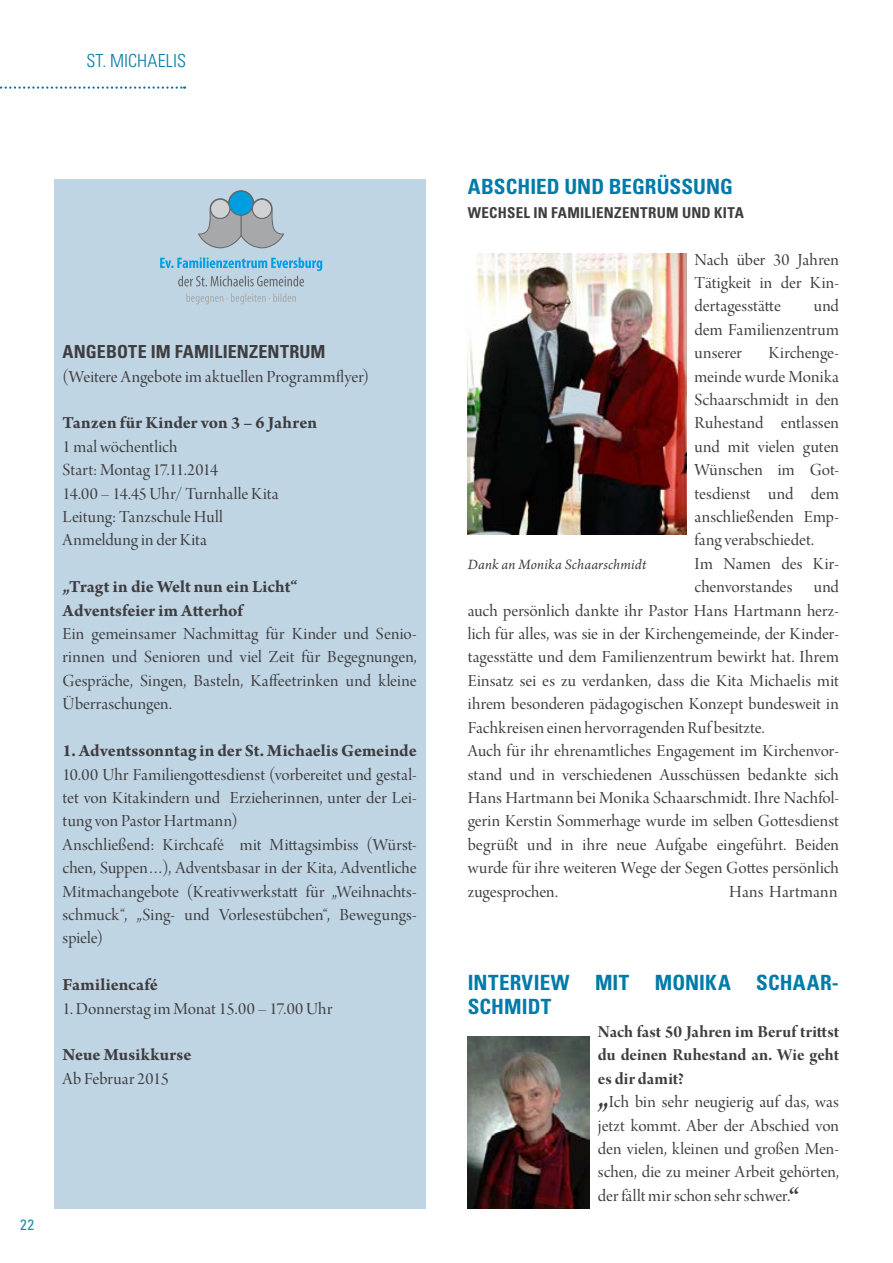
<style>
.page{position:relative;width:893px;height:1263px;background:#fff}
.page>*{position:absolute;margin:0;border:0;box-sizing:border-box;transform-origin:0 0}
.t1{font:700 condensed 21px/23.4px "Univers LT Std";letter-spacing:.005em;color:#007ba9}
.t2{font:18px/23.4px "Arno Pro Display";color:#3e3d40;text-align:justify}
.t3{font:700 18px/23.4px "Arno Pro";color:#3e3d40}
.t4{font:18px/23.4px "Arno Pro Bold Display";letter-spacing:.005em;color:#3e3d40;text-align:justify}
.t5{font:700 condensed 18px "Univers LT Std";letter-spacing:.005em;color:#3e3d40}
.t6{font:18px "Arno Pro Display";letter-spacing:.02em;color:#3e3d40}
.t7{font:300 condensed 18px "Univers LT Std";letter-spacing:.01em;color:#007ba9}
.t8{font:700 condensed 15px "Univers LT Std";letter-spacing:.015em;color:#3e3d40}
.t9{font:italic 15px "Arno Pro";letter-spacing:.01em;color:#3e3d40}
.t10{font:condensed 15px "Univers LT Std";color:#1c8db6}
.s1{font-family:"Arno Pro Bold Display";font-size:30px}
</style>
<div class="page">
<svg style="left:0;top:86px;width:185px;height:3px"></svg>
<div style="left:54px;top:179px;width:371px;height:1030px;background:#c0d5e4"></div>
<svg style="left:160px;top:257px;width:162px;height:29px"></svg>
<svg style="left:198px;top:190px;width:86px;height:58px"></svg>
<div style="left:211px;top:200px;width:18px;height:18px;background:#d0d1d2;border-radius:50%"></div>
<div style="left:253px;top:200px;width:18px;height:18px;background:#d0d1d2;border-radius:50%"></div>
<div style="left:230px;top:192px;width:23px;height:23px;background:#009ee0;border-radius:50%"></div>
<svg style="left:186px;top:293px;width:110px;height:11px"></svg>
<img style="left:468px;top:1036px;width:121px;height:172px">
<img style="left:468px;top:254px;width:218px;height:281px">
<p class="t7" style="left:86px;top:50px;width:101px">ST. MICHAELIS</p>
<p class="t5" style="left:63px;top:341px;width:265px">ANGEBOTE IM FAMILIENZENTRUM</p>
<p class="t2" style="left:63px;top:366px;width:308px">(Weitere Angebote im aktuellen Programmflyer)</p>
<p class="t3" style="left:63px;top:412px;width:256px">Tanzen für Kinder von 3 – 6 Jahren</p>
<p class="t2" style="left:63px;top:436px;width:217px;text-align:left">1 mal wöchentlich<br>Start: Montag 17.11.2014<br>14.00 – 14.45 Uhr/ Turnhalle Kita<br>Leitung: Tanzschule Hull<br>Anmeldung in der Kita</p>
<p class="t3" style="left:63px;top:576px;width:237px">„Tragt in die Welt nun ein Licht“<br>Adventsfeier im Atterhof</p>
<p class="t2" style="left:63px;top:623px;width:356px">Ein gemeinsamer Nachmittag für Kinder und Senio&shy;rinnen und Senioren und viel Zeit für Begegnungen, Gespräche, Singen, Basteln, Kaffeetrinken und kleine Überraschungen.</p>
<p class="t3" style="left:63px;top:740px;width:356px">1. Adventssonntag in der St. Michaelis Gemeinde</p>
<p class="t2" style="left:63px;top:764px;width:356px;text-align:left">10.00 Uhr Familiengottesdienst (vorbereitet und gestal&shy;tet von Kitakindern und Erzieherinnen, unter der Lei&shy;tung von Pastor Hartmann)<br>Anschließend: Kirchcafé mit Mittagsimbiss (Würst&shy;chen, Suppen…), Adventsbasar in der Kita, Adventliche Mitmachangebote (Kreativwerkstatt für „Weihnachts&shy;schmuck“, „Sing- und Vorlesestübchen“, Bewegungs&shy;spiele)</p>
<p class="t3" style="left:63px;top:974px;width:97px">Familiencafé</p>
<p class="t2" style="left:63px;top:998px;width:271px">1. Donnerstag im Monat 15.00 – 17.00 Uhr</p>
<p class="t3" style="left:63px;top:1044px;width:130px">Neue Musikkurse</p>
<p class="t2" style="left:63px;top:1068px;width:108px">Ab Februar 2015</p>
<p class="t10" style="left:20px;top:1215px;width:16px">22</p>
<p class="t1" style="left:468px;top:175px;width:267px">ABSCHIED UND BEGRÜSSUNG</p>
<p class="t8" style="left:468px;top:203px;width:278px">WECHSEL IN FAMILIENZENTRUM UND KITA</p>
<p class="t2" style="left:694px;top:249px;width:146px">Nach über 30 Jahren Tätigkeit in der Kin&shy;dertagesstätte</p>
<p class="t2" style="left:694px;top:296px;width:146px;text-indent:119px">und dem Familienzentrum unserer</p>
<p class="t2" style="left:768px;top:342px;width:72px">Kirchenge-</p>
<p class="t2" style="left:694px;top:366px;width:146px">meinde wurde Monika</p>
<p class="t2" style="left:694px;top:389px;width:146px">Schaarschmidt in den</p>
<p class="t2" style="left:694px;top:413px;width:146px">Ruhestand entlassen</p>
<p class="t2" style="left:694px;top:436px;width:146px">und mit vielen guten</p>
<p class="t2" style="left:694px;top:459px;width:146px">Wünschen im Got-</p>
<p class="t2" style="left:694px;top:483px;width:146px">tesdienst und dem</p>
<p class="t2" style="left:694px;top:506px;width:146px">anschließenden Emp-</p>
<p class="t2" style="left:694px;top:530px;width:121px">fang verabschiedet.</p>
<p class="t2" style="left:694px;top:553px;width:146px">Im Namen des Kir-</p>
<p class="t2" style="left:694px;top:576px;width:146px">chenvorstandes und</p>
<p class="t2" style="left:468px;top:600px;width:373px">auch persönlich dankte ihr Pastor Hans Hartmann herz-</p>
<p class="t2" style="left:468px;top:623px;width:373px">lich für alles, was sie in der Kirchengemeinde, der Kinder-</p>
<p class="t2" style="left:468px;top:647px;width:373px">tagesstätte und dem Familienzentrum bewirkt hat. Ihrem</p>
<p class="t2" style="left:468px;top:670px;width:373px">Einsatz sei es zu verdanken, dass die Kita Michaelis mit</p>
<p class="t2" style="left:468px;top:693px;width:373px">ihrem besonderen pädagogischen Konzept bundesweit in</p>
<p class="t2" style="left:468px;top:717px;width:298px">Fachkreisen einen hervorragenden Ruf besitzte.</p>
<p class="t2" style="left:468px;top:740px;width:373px">Auch für ihr ehrenamtliches Engagement im Kirchenvor-</p>
<p class="t2" style="left:468px;top:764px;width:373px">stand und in verschiedenen Ausschüssen bedankte sich</p>
<p class="t2" style="left:468px;top:787px;width:373px">Hans Hartmann bei Monika Schaarschmidt. Ihre Nachfol-</p>
<p class="t2" style="left:468px;top:810px;width:373px">gerin Kerstin Sommerhage wurde im selben Gottesdienst</p>
<p class="t2" style="left:468px;top:834px;width:373px">begrüßt und in ihre neue Aufgabe eingeführt. Beiden</p>
<p class="t2" style="left:468px;top:857px;width:373px">wurde für ihre weiteren Wege der Segen Gottes persönlich</p>
<p class="t2" style="left:468px;top:881px;width:92px">zugesprochen.</p>
<p class="t6" style="left:729px;top:881px;width:110px">Hans Hartmann</p>
<p class="t9" style="left:468px;top:556px;width:180px">Dank an Monika Schaarschmidt</p>
<p class="t1" style="left:468px;top:971px;width:373px">INTERVIEW MIT MONIKA SCHAAR-<br>SCHMIDT</p>
<p class="t4" style="left:598px;top:1021px;width:243px">Nach fast 50 Jahren im Beruf trittst du deinen Ruhestand an. Wie geht es dir damit?</p>
<p class="t2" style="left:598px;top:1091px;width:243px"><span class="s1">„</span>Ich bin sehr neugierig auf das, was jetzt kommt. Aber der Abschied von den vielen, kleinen und großen Men&shy;schen, die zu meiner Arbeit gehörten, der fällt mir schon sehr schwer.<span class="s1">“</span></p>
</div>
